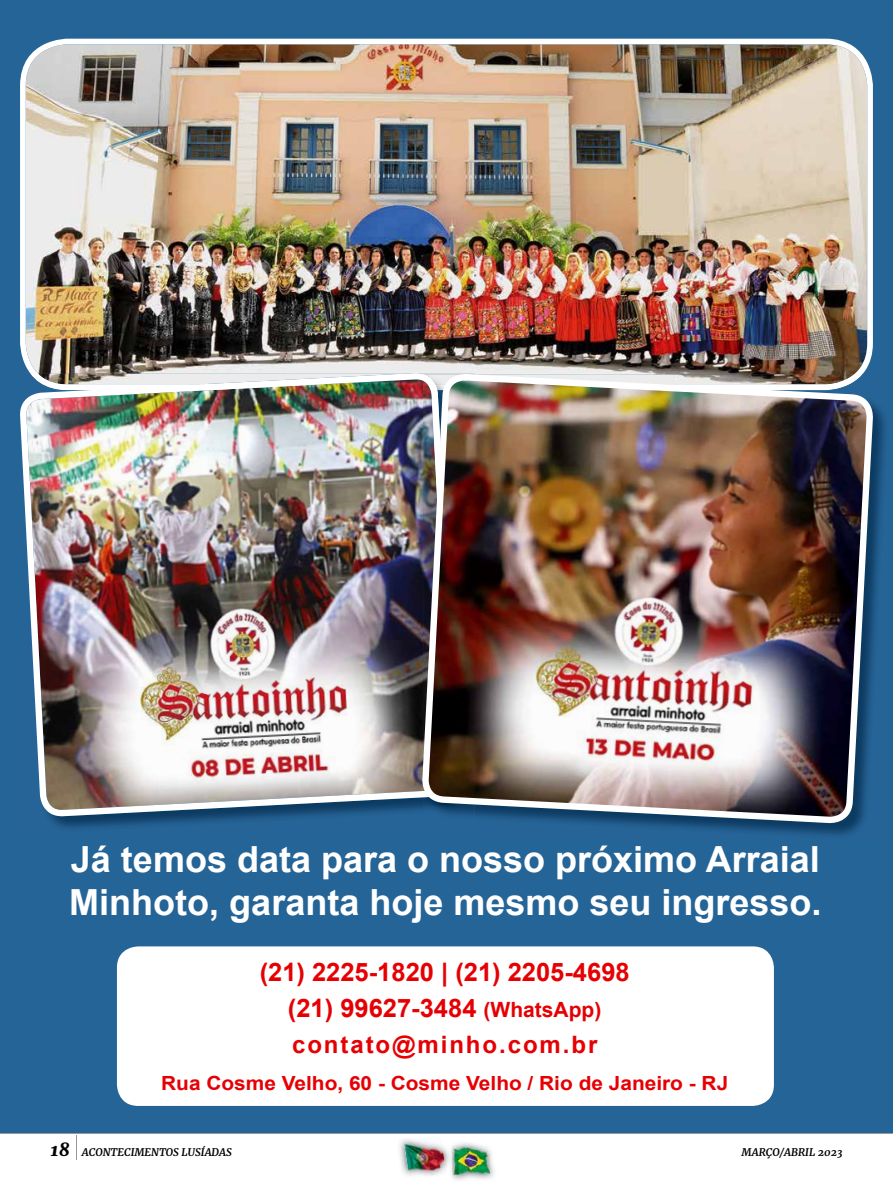
<style>
.page{position:relative;width:893px;height:1191px;background:#fff}
.page>*{position:absolute;margin:0;border:0;box-sizing:border-box;transform-origin:0 0}
.t1{font:700 36px/43.2px "Arial";color:#fff}
.t2{font:700 25.5px/36px "Arial";color:#e60003;text-align:center}
.t3{font:700 24px "Arial";letter-spacing:.08em;color:#e60003}
.t4{font:700 19.5px "Arial";color:#e60003;scale:1.07 1}
.t5{font:italic 700 10.5px "Merriweather";color:#000}
.s1{font-size:21px}
.s2{font-weight:800;font-size:18px}
</style>
<div class="page">
<svg style="left:76px;top:1135px;width:1px;height:24px"></svg>
<img style="left:399px;top:1140px;width:48px;height:31px">
<img style="left:403px;top:1139px;width:43px;height:37px">
<img style="left:451px;top:1143px;width:43px;height:37px">
<img style="left:452px;top:1146px;width:38px;height:28px">
<div style="left:0;top:0;width:893px;height:1133px;background:#256497"></div>
<div style="left:117px;top:946px;width:657px;height:160px;background:#fff;border-radius:21px"></div>
<img style="left:20px;top:39px;width:853px;height:335px">
<img style="left:49px;top:816px;width:249px;height:13px">
<img style="left:20px;top:373px;width:438px;height:443px">
<img style="left:422px;top:374px;width:451px;height:449px">
<hr style="left:0;top:1133px;width:893px;height:1px;background:#98989c">
<p class="t1" style="left:69px;top:837px;width:754px">Já temos data para o nosso próximo Arraial<br>Minhoto, garanta hoje mesmo seu ingresso.</p>
<p class="t2" style="left:260px;top:954px;width:372px">(21) 2225-1820 | (21) 2205-4698 (21) 99627-3484 <span class="s1">(WhatsApp)</span></p>
<p class="t3" style="left:292px;top:1028px;width:307px">contato@minho.com.br</p>
<p class="t4" style="left:161px;top:1069px;width:531px">Rua Cosme Velho, 60 - Cosme Velho / Rio de Janeiro - RJ</p>
<p class="t5" style="left:51px;top:1145px;width:183px"><span class="s2">18</span> ACONTECIMENTOS LUSÍADAS</p>
<p class="t5" style="left:742px;top:1145px;width:103px">MARÇO/ABRIL 2023</p>
</div>
